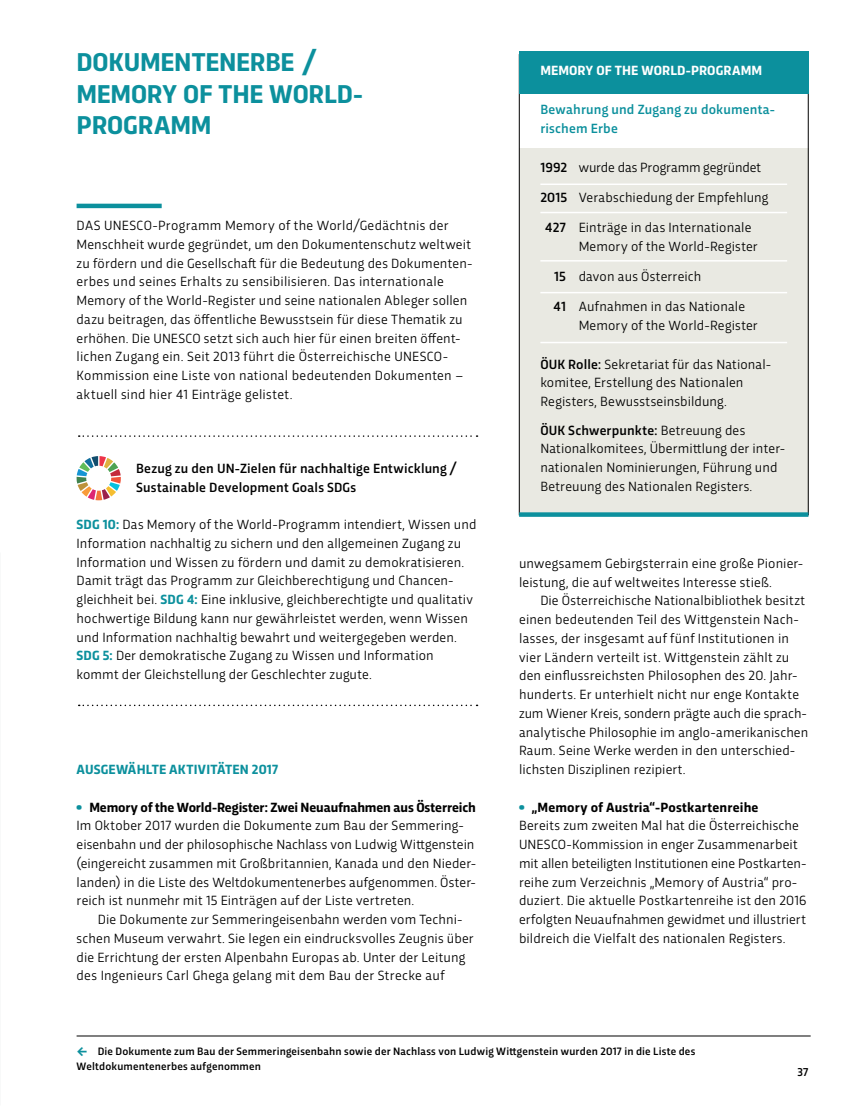
<style>
.page{position:relative;width:851px;height:1106px;background:#fff}
.page>*{position:absolute;margin:0;border:0;box-sizing:border-box;transform-origin:0 0}
.t1{font:700 27px/31.5px "Trasandina";letter-spacing:-.005em;color:#0c909d}
.t2{font:13.95px/18.8px "Trasandina";letter-spacing:.01em;color:#000}
.t3{font:500 13.95px/18.8px "Trasandina";letter-spacing:.01em;color:#000}
.t4{font:500 13.95px/18.8px "Trasandina";letter-spacing:.015em;color:#0c909d}
.t5{font:700 13.95px "Trasandina";letter-spacing:.015em;color:#0c909d}
.t6{font:700 13.95px "Trasandina";letter-spacing:.01em;color:#fff}
.t7{font:500 12px "Trasandina";color:#000}
.t8{font:500 11.25px/15px "Trasandina";letter-spacing:.015em;color:#000}
.s1{font-weight:700;color:#0c909d}
.s2{font-family:"Trasandina Ultra";color:#0c909d}
.s3{font-weight:700}
.s4{font-weight:500}
</style>
<div class="page">
<div style="left:519px;top:149px;width:289px;height:366px;background:#e9e9e2"></div>
<div style="left:519px;top:512px;width:289px;height:5px;background:#0c909d"></div>
<div style="left:519px;top:51px;width:289px;height:43px;background:#0c909d"></div>
<hr style="left:540px;top:260px;width:247px;height:1px;background:#fff">
<hr style="left:540px;top:292px;width:247px;height:1px;background:#fff">
<hr style="left:540px;top:212px;width:247px;height:1px;background:#fff">
<hr style="left:540px;top:183px;width:247px;height:2px;background:#fff">
<hr style="left:540px;top:342px;width:247px;height:1px;background:#fff">
<hr style="left:77px;top:204px;width:85px;height:4px;background:#0c909d">
<hr style="left:77px;top:1035px;width:733px;height:1px;background:#000">
<svg style="left:77px;top:456px;width:44px;height:44px"></svg>
<svg style="left:79px;top:435px;width:398px;height:2px"></svg>
<svg style="left:79px;top:704px;width:398px;height:2px"></svg>
<h1 class="t1" style="left:77px;top:44px;width:288px;text-indent:115px">tenerbe /<br>Memory of the World-<br>Programm</h1>
<h1 class="t1" style="left:77px;top:44px;width:65px">Dokumen</h1>
<p class="t2" style="left:77px;top:215px;width:397px">Das UNESCO-Programm Memory of the World/Gedächtnis der Menschheit wurde gegründet, um den Dokumentenschutz weltweit zu fördern und die Gesellschaft für die Bedeutung des Dokumenten&shy;erbes und seines Erhalts zu sensibilisieren. Das internationale Memory of the World-Register und seine nationalen Ableger sollen dazu beitragen, das öffentliche Bewusstsein für diese Thematik zu erhöhen. Die UNESCO setzt sich auch hier für einen breiten öffent&shy;lichen Zugang ein. Seit 2013 führt die Österreichische UNESCO-Kommission eine Liste von national bedeutenden Dokumenten – aktuell sind hier 41 Einträge gelistet.</p>
<p class="t3" style="left:136px;top:457px;width:322px">Bezug zu den UN-Zielen für nachhaltige Entwicklung /<br>Sustainable Development Goals SDGs</p>
<p class="t2" style="left:77px;top:514px;width:401px"><span class="s1">SDG 10:</span> Das Memory of the World-Programm intendiert, Wissen und Information nachhaltig zu sichern und den allgemeinen Zugang zu Information und Wissen zu fördern und damit zu demokratisieren.<br>Damit trägt das Programm zur Gleichberechtigung und Chancen&shy;gleichheit bei. <span class="s1">SDG 4:</span> Eine inklusive, gleichberechtigte und qualitativ hochwertige Bildung kann nur gewährleistet werden, wenn Wissen und Information nachhaltig bewahrt und weitergegeben werden.<br><span class="s1">SDG 5:</span> Der demokratische Zugang zu Wissen und Information kommt der Gleichstellung der Geschlechter zugute.</p>
<p class="t5" style="left:77px;top:759px;width:203px">Ausgewählte Aktivitäten 2017</p>
<p class="t2" style="left:77px;top:796px;width:401px"><span class="s2">•</span> <span class="s3">Memory of the World-Register: Zwei Neuaufnahmen aus Österreich </span>Im Oktober 2017 wurden die Dokumente zum Bau der Semmering&shy;eisenbahn und der philosophische Nachlass von Ludwig Wittgenstein (eingereicht zusammen mit Großbritannien, Kanada und den Nieder&shy;landen) in die Liste des Weltdokumentenerbes aufgenommen. Öster&shy;reich ist nunmehr mit 15 Einträgen auf der Liste vertreten.</p>
<p class="t2" style="left:77px;top:909px;width:398px;text-indent:21px">Die Dokumente zur Semmeringeisenbahn werden vom Techni&shy;schen Museum verwahrt. Sie legen ein eindrucksvolles Zeugnis über die Errichtung der ersten Alpenbahn Europas ab. Unter der Leitung des Ingenieurs Carl Ghega gelang mit dem Bau der Strecke auf</p>
<p class="t6" style="left:540px;top:60px;width:212px">Memory of the World-Programm</p>
<p class="t4" style="left:540px;top:99px;width:236px">Bewahrung und Zugang zu dokumenta&shy;rischem Erbe</p>
<p class="t2" style="left:540px;top:157px;width:222px"><span class="s4">1992</span> wurde das Programm gegründet</p>
<p class="t2" style="left:540px;top:187px;width:229px"><span class="s4">2015</span> Verabschiedung der Empfehlung</p>
<p class="t2" style="left:544px;top:217px;width:208px"><span class="s4">427</span> Einträge in das Internationale</p>
<p class="t2" style="left:553px;top:230px;width:206px;line-height:30px;text-indent:25px">Memory of the World-Register<br><span class="s4">15</span> davon aus Österreich<br><span class="s4">41</span> Aufnahmen in das Nationale</p>
<p class="t2" style="left:578px;top:314px;width:180px">Memory of the World-Register</p>
<p class="t2" style="left:540px;top:353px;width:232px"><span class="s4">ÖUK Rolle:</span> Sekretariat für das National&shy;komitee, Erstellung des Nationalen<br>Registers, Bewusstseinsbildung.</p>
<p class="t2" style="left:540px;top:419px;width:246px"><span class="s4">ÖUK Schwerpunkte:</span> Betreuung des Nationalkomitees, Übermittlung der inter&shy;nationalen Nominierungen, Führung und Betreuung des Nationalen Registers.</p>
<p class="t2" style="left:519px;top:552px;width:285px">unwegsamem Gebirgsterrain eine große Pionier&shy;leistung, die auf weltweites Interesse stieß.</p>
<p class="t2" style="left:519px;top:590px;width:291px;text-indent:21px">Die Österreichische Nationalbibliothek besitzt einen bedeutenden Teil des Wittgenstein Nach&shy;lasses, der insgesamt auf fünf Institutionen in vier Ländern verteilt ist. Wittgenstein zählt zu den einflussreichsten Philosophen des 20. Jahr&shy;hunderts. Er unterhielt nicht nur enge Kontakte zum Wiener Kreis, sondern prägte auch die sprach&shy;analytische Philosophie im anglo-amerikanischen Raum. Seine Werke werden in den unterschied&shy;lichsten Disziplinen rezipiert.</p>
<p class="t2" style="left:519px;top:796px;width:289px"><span class="s2">•</span> <span class="s3">„Memory of Austria“-Postkartenreihe<br></span>Bereits zum zweiten Mal hat die Österreichische UNESCO-Kommission in enger Zusammenarbeit mit allen beteiligten Institutionen eine Postkarten&shy;reihe zum Verzeichnis „Memory of Austria“ pro&shy;duziert. Die aktuelle Postkartenreihe ist den 2016 erfolgten Neuaufnahmen gewidmet und illustriert bildreich die Vielfalt des nationalen Registers.</p>
<p class="t8" style="left:77px;top:1042px;width:620px;text-indent:21px">Die Dokumente zum Bau der Semmeringeisenbahn sowie der Nachlass von Ludwig Wittgenstein wurden 2017 in die Liste des<br>Weltdokumentenerbes aufgenommen</p>
<p class="t7" style="left:797px;top:1063px;width:12px">37</p>
</div>
